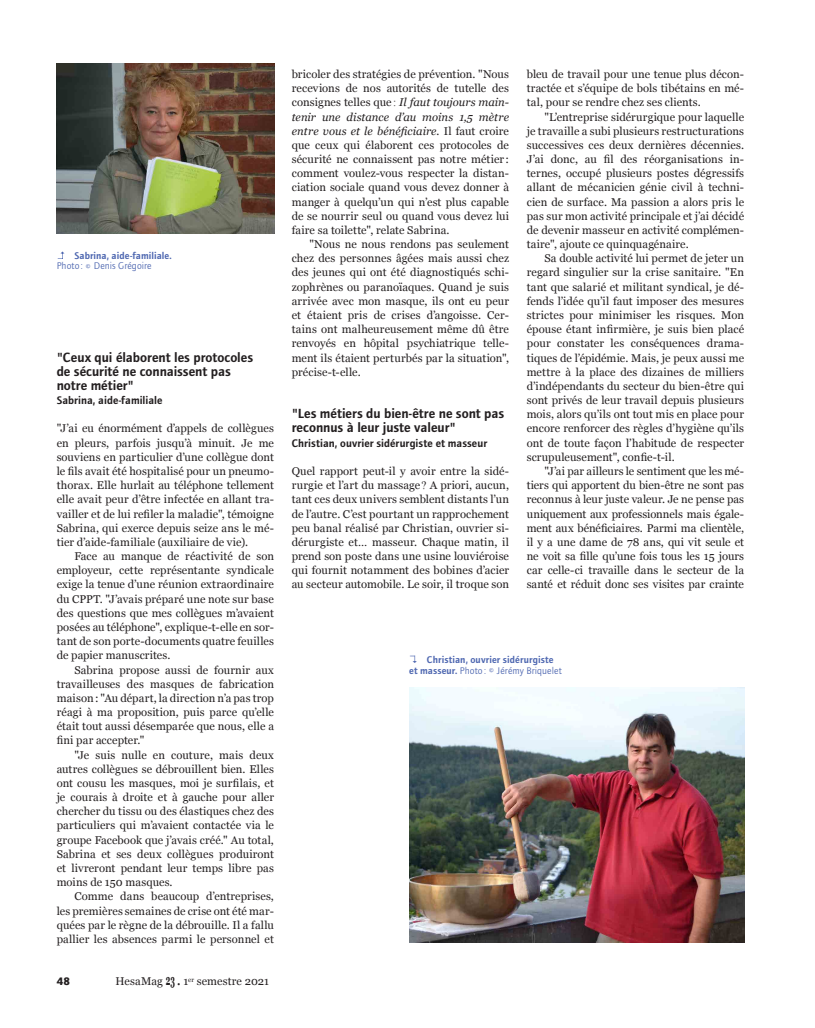
<style>
.page{position:relative;width:815px;height:1028px;background:#fff}
.page>*{position:absolute;margin:0;border:0;box-sizing:border-box;transform-origin:0 0}
.DEF___Titre_2{font:13.75px/14.1px "etui Foundry Journal Demi";color:#231f20}
.DEF___Body{font:11.25px/14.1px "Georgia";letter-spacing:.005em;color:#231f20;text-align:justify}
.DEF___Body_First{font:11.25px/14.1px "Georgia";letter-spacing:.01em;color:#231f20;text-align:justify}
.DEF___Interview_Ques{font:11.25px "etui Foundry Journal Demi";letter-spacing:.005em;color:#231f20}
.t1{font:11.25px "etui Foundry Journal bold";color:#231f20}
.DEF___Légende_image{font:10px/10.6px "etui Foundry Journal Demi";letter-spacing:.01em;color:#4f68b1}
.s1{font-family:"etui Foundry Journal book"}
.s2{font-weight:700;font-size:14.88px}
.s3{font-size:15px}
.s4{font-family:"Times New Roman"}
.s5{font-style:italic}
.s6{font-family:"Inter";font-weight:300}
</style>
<div class="page">
<img style="left:409px;top:687px;width:335px;height:255px">
<img style="left:57px;top:64px;width:217px;height:170px">
<svg style="left:58px;top:251px;width:6px;height:8px"></svg>
<p class="DEF___Légende_image" style="left:57px;top:250px;width:117px;text-indent:18px">Sabrina, aide-familiale.<br><span class="s1">Photo : © Denis Grégoire</span></p>
<p class="DEF___Titre_2" style="left:57px;top:350px;width:198px">"Ceux qui élaborent les protocoles de sécurité ne connaissent pas notre métier"</p>
<p class="DEF___Interview_Ques" style="left:57px;top:394px;width:107px">Sabrina, aide-familiale</p>
<p class="DEF___Body_First" style="left:57px;top:421px;width:219px">"J’ai eu énormément d’appels de collègues en pleurs, parfois jusqu’à minuit. Je me souviens en particulier d’une collègue dont le fils avait été hospitalisé pour un pneumo&shy;thorax. Elle hurlait au téléphone tellement elle avait peur d’être infectée en allant tra&shy;vailler et de lui refiler la maladie", témoigne Sabrina, qui exerce depuis seize ans le mé&shy;tier d’aide-familiale (auxiliaire de vie).</p>
<p class="DEF___Body" style="left:57px;top:548px;width:219px;text-indent:18px">Face au manque de réactivité de son employeur, cette représentante syndicale exige la tenue d’une réunion extraordinaire du CPPT. "J’avais préparé une note sur base des questions que mes collègues m’avaient posées au téléphone", explique-t-elle en sor&shy;tant de son porte-documents quatre feuilles de papier manuscrites.</p>
<p class="DEF___Body" style="left:57px;top:662px;width:219px;text-indent:18px">Sabrina propose aussi de fournir aux travailleuses des masques de fabrication maison: "Au départ, la direction n’a pas trop réagi à ma proposition, puis parce qu’elle était tout aussi désemparée que nous, elle a fini par accepter."</p>
<p class="DEF___Body" style="left:57px;top:747px;width:219px;text-indent:18px">"Je suis nulle en couture, mais deux autres collègues se débrouillent bien. Elles ont cousu les masques, moi je surfilais, et je courais à droite et à gauche pour aller chercher du tissu ou des élastiques chez des particuliers qui m’avaient contactée via le groupe Facebook que j’avais créé." Au total, Sabrina et ses deux collègues produiront et livreront pendant leur temps libre pas moins de 150 masques.</p>
<p class="DEF___Body" style="left:57px;top:889px;width:219px;text-indent:18px">Comme dans beaucoup d’entreprises, les premières semaines de crise ont été mar&shy;quées par le règne de la débrouille. Il a fallu pallier les absences parmi le personnel et</p>
<p class="t1" style="left:57px;top:975px;width:15px">48</p>
<p class="DEF___Body" style="left:115px;top:974px;width:155px">HesaMag <span class="s2">23</span> <span class="s3">.</span> 1<sup>er</sup> semestre 2021</p>
<p class="DEF___Body" style="left:292px;top:67px;width:219px">bricoler des stratégies de prévention. "Nous recevions de nos autorités de tutelle des consignes telles que <span class="s4">:</span> <span class="s5">Il faut toujours main&shy;tenir une distance d’au moins 1,5 mètre entre vous et le bénéficiaire.</span> Il faut croire que ceux qui élaborent ces protocoles de sécurité ne connaissent pas notre métier : comment voulez-vous respecter la distan&shy;ciation sociale quand vous devez donner à manger à quelqu’un qui n’est plus capable de se nourrir seul ou quand vous devez lui faire sa toilette", relate Sabrina.</p>
<p class="DEF___Body" style="left:292px;top:237px;width:219px;text-indent:18px">"Nous ne nous rendons pas seulement chez des personnes âgées mais aussi chez des jeunes qui ont été diagnostiqués schi&shy;zophrènes ou paranoïaques. Quand je suis arrivée avec mon masque, ils ont eu peur et étaient pris de crises d’angoisse. Cer&shy;tains ont malheureusement même dû être renvoyés en hôpital psychiatrique telle&shy;ment ils étaient perturbés par la situation", précise-t-elle.</p>
<p class="DEF___Titre_2" style="left:292px;top:407px;width:214px">"Les métiers du bien-être ne sont pas reconnus à leur juste valeur"</p>
<p class="DEF___Interview_Ques" style="left:292px;top:436px;width:197px">Christian, ouvrier sidérurgiste et masseur</p>
<p class="DEF___Body_First" style="left:292px;top:463px;width:219px">Quel rapport peut-il y avoir entre la sidé&shy;rurgie et l’art du massage <span class="s4">?</span> A priori, aucun, tant ces deux univers semblent distants l’un de l’autre. C’est pourtant un rapprochement peu banal réalisé par Christian, ouvrier si&shy;dérurgiste et… masseur. Chaque matin, il prend son poste dans une usine louviéroise qui fournit notamment des bobines d’acier au secteur automobile. Le soir, il troque son</p>
<p class="DEF___Body_First" style="left:527px;top:67px;width:219px">bleu de travail pour une tenue plus décon&shy;tractée et s’équipe de bols tibétains en mé&shy;tal, pour se rendre chez ses clients.</p>
<p class="DEF___Body" style="left:527px;top:109px;width:219px;text-indent:18px">"L’entreprise sidérurgique pour laquelle je travaille a subi plusieurs restructurations successives ces deux dernières décennies.<br>J’ai donc, au fil des réorganisations in&shy;ternes, occupé plusieurs postes dégressifs allant de mécanicien génie civil à techni&shy;cien de surface. Ma passion a alors pris le pas sur mon activité principale et j’ai décidé de devenir masseur en activité complémen&shy;taire", ajoute ce quinquagénaire.</p>
<p class="DEF___Body" style="left:527px;top:251px;width:219px;text-indent:18px">Sa double activité lui permet de jeter un regard singulier sur la crise sanitaire. "En tant que salarié et militant syndical, je dé&shy;fends l’idée qu’il faut imposer des mesures strictes pour minimiser les risques. Mon épouse étant infirmière, je suis bien placé pour constater les conséquences drama&shy;tiques de l’épidémie. Mais, je peux aussi me mettre à la place des dizaines de milliers d’indépendants du secteur du bien-être qui sont privés de leur travail depuis plusieurs mois, alors qu’ils ont tout mis en place pour encore renforcer des règles d’hygiène qu’ils ont de toute façon l’habitude de respecter scrupuleusement", confie-t-il.</p>
<p class="DEF___Body" style="left:527px;top:463px;width:219px;text-indent:18px">"J’ai par ailleurs le sentiment que les mé&shy;tiers qui apportent du bien-être ne sont pas reconnus à leur juste valeur. Je ne pense pas uniquement aux professionnels mais égale&shy;ment aux bénéficiaires. Parmi ma clientèle, il y a une dame de 78 ans, qui vit seule et ne voit sa fille qu’une fois tous les 15 jours car celle-ci travaille dans le secteur de la santé et réduit donc ses visites par crainte</p>
<p class="DEF___Légende_image" style="left:409px;top:654px;width:154px"><span class="s6">↴</span> Christian, ouvrier sidérurgiste et masseur. <span class="s1">Photo : © Jérémy Briquelet</span></p>
</div>
